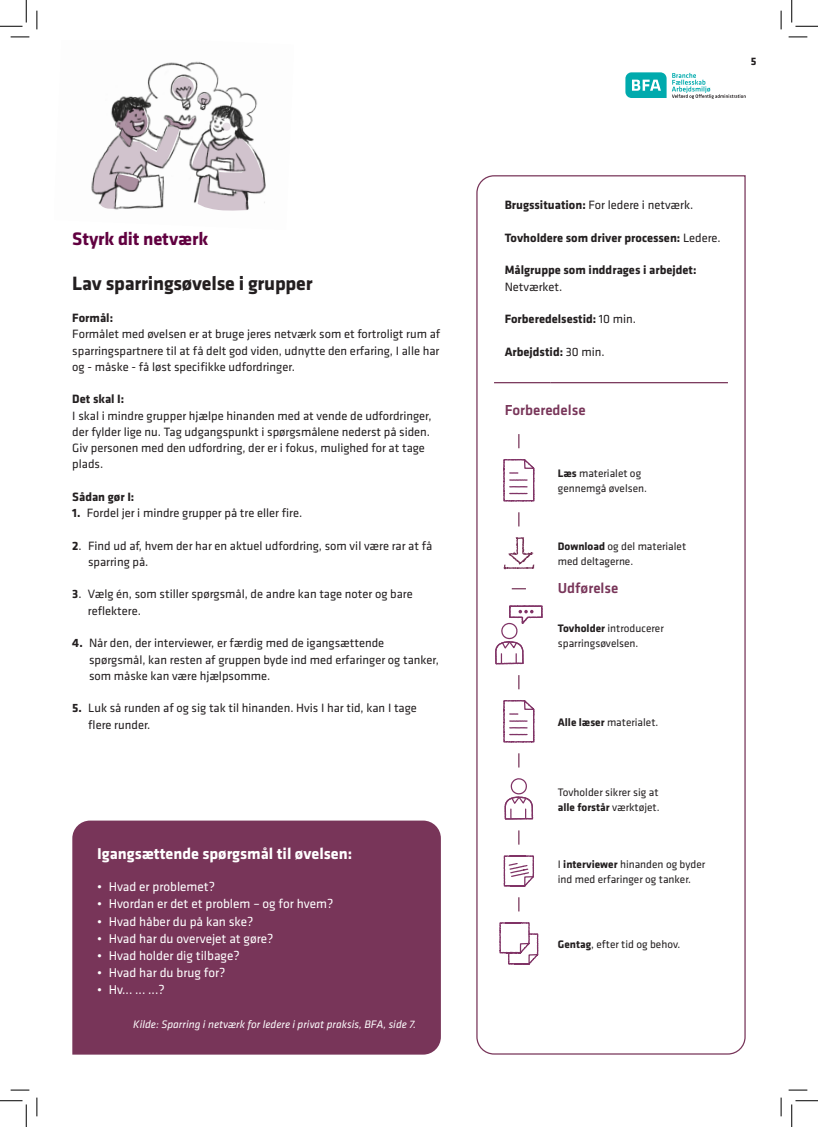
<style>
.page{position:relative;width:818px;height:1127px;background:#fff}
.page>*{position:absolute;margin:0;border:0;box-sizing:border-box;transform-origin:0 0}
.t1{font:700 20px "Klavika";letter-spacing:-.01em;color:#231f20}
.t2{font:700 18.75px "Klavika";letter-spacing:-.01em;color:#610040}
.t3{font:700 16.25px "Klavika";color:#fff}
.t4{font:500 15px "Klavika";color:#783559}
.t5{font:13.25px "Klavika";color:#fff}
.t6{font:12.5px/16.2px "Klavika";color:#231f20}
.t7{font:700 12.5px "Klavika";color:#231f20}
.t8{font:11.25px/15px "Klavika";color:#231f20}
.t9{font:italic 11.25px "Klavika";color:#fff}
.t10{font:700 11.25px "Klavika Basic";color:#231f20}
.s1{font-weight:700}
.s2{font-weight:400}
</style>
<div class="page">
<svg style="left:625px;top:72px;width:41px;height:26px"></svg>
<svg style="left:672px;top:73px;width:74px;height:26px"></svg>
<img style="left:91px;top:61px;width:175px;height:150px">
<svg style="left:476px;top:175px;width:270px;height:879px"></svg>
<div style="left:72px;top:820px;width:369px;height:234px;background:#783559"></div>
<hr style="left:494px;top:382px;width:57px;height:1px;background:#783559">
<hr style="left:551px;top:382px;width:177px;height:1px;background:#783559">
<svg style="left:518px;top:434px;width:1px;height:14px"></svg>
<svg style="left:502px;top:457px;width:34px;height:46px"></svg>
<svg style="left:483px;top:512px;width:75px;height:79px"></svg>
<svg style="left:494px;top:604px;width:50px;height:61px"></svg>
<svg style="left:518px;top:675px;width:1px;height:14px"></svg>
<svg style="left:502px;top:698px;width:34px;height:45px"></svg>
<svg style="left:518px;top:753px;width:1px;height:14px"></svg>
<svg style="left:504px;top:777px;width:30px;height:43px"></svg>
<svg style="left:518px;top:830px;width:1px;height:14px"></svg>
<svg style="left:502px;top:853px;width:33px;height:34px"></svg>
<svg style="left:518px;top:897px;width:1px;height:14px"></svg>
<svg style="left:498px;top:920px;width:41px;height:45px"></svg>
<svg style="left:11px;top:36px;width:18px;height:2px"></svg>
<svg style="left:788px;top:36px;width:19px;height:2px"></svg>
<svg style="left:11px;top:1089px;width:18px;height:1px"></svg>
<svg style="left:788px;top:1089px;width:19px;height:1px"></svg>
<svg style="left:36px;top:11px;width:2px;height:18px"></svg>
<svg style="left:36px;top:1097px;width:2px;height:18px"></svg>
<svg style="left:780px;top:11px;width:2px;height:18px"></svg>
<svg style="left:780px;top:1097px;width:2px;height:18px"></svg>
<svg style="left:0;top:0;width:27px;height:27px"></svg>
<svg style="left:0;top:1100px;width:27px;height:26px"></svg>
<svg style="left:791px;top:0;width:27px;height:27px"></svg>
<svg style="left:791px;top:1100px;width:27px;height:26px"></svg>
<h2 class="t2" style="left:72px;top:225px;width:137px">Styrk dit netværk</h2>
<h1 class="t1" style="left:72px;top:268px;width:242px">Lav sparringsøvelse i grupper</h1>
<p class="t7" style="left:72px;top:309px;width:42px">Formål:</p>
<p class="t6" style="left:72px;top:325px;width:369px;text-align:justify">Formålet med øvelsen er at bruge jeres netværk som et fortroligt rum af sparringspartnere til at få delt god viden, udnytte den erfaring, I alle har og - måske - få løst specifikke udfordringer.</p>
<p class="t7" style="left:72px;top:390px;width:54px">Det skal I:</p>
<p class="t6" style="left:72px;top:407px;width:361px">I skal i mindre grupper hjælpe hinanden med at vende de udfordringer, der fylder lige nu. Tag udgangspunkt i spørgsmålene nederst på siden.<br>Giv personen med den udfordring, der er i fokus, mulighed for at tage plads.</p>
<p class="t7" style="left:72px;top:487px;width:64px">Sådan gør I:</p>
<p class="t6" style="left:72px;top:504px;width:231px"><span class="s1">1.</span> Fordel jer i mindre grupper på tre eller fire.</p>
<p class="t6" style="left:88px;top:537px;width:346px;text-indent:-16px"><span class="s1">2</span>. Find ud af, hvem der har en aktuel udfordring, som vil være rar at få sparring på.</p>
<p class="t6" style="left:88px;top:585px;width:326px;text-indent:-16px"><span class="s1">3</span>. Vælg én, som stiller spørgsmål, de andre kan tage noter og bare reflektere.</p>
<p class="t6" style="left:89px;top:634px;width:351px;text-indent:-17px"><span class="s1">4.</span> Når den, der interviewer, er færdig med de igangsættende spørgsmål, kan resten af gruppen byde ind med erfaringer og tanker, som måske kan være hjælpsomme.</p>
<p class="t6" style="left:88px;top:699px;width:330px;text-indent:-16px"><span class="s1">5.</span> Luk så runden af og sig tak til hinanden. Hvis I har tid, kan I tage flere runder.</p>
<h3 class="t3" style="left:97px;top:841px;width:257px">Igangsættende spørgsmål til øvelsen:</h3>
<p class="t5" style="left:97px;top:878px;width:119px">• Hvad er problemet?</p>
<p class="t5" style="left:97px;top:895px;width:238px">• Hvordan er det et problem – og for hvem?</p>
<p class="t5" style="left:97px;top:912px;width:158px">• Hvad håber du på kan ske?</p>
<p class="t5" style="left:97px;top:929px;width:178px">• Hvad har du overvejet at gøre?</p>
<p class="t5" style="left:97px;top:946px;width:144px">• Hvad holder dig tilbage?</p>
<p class="t5" style="left:97px;top:963px;width:130px">• Hvad har du brug for?</p>
<p class="t5" style="left:97px;top:980px;width:69px">• Hv... ... ...?</p>
<p class="t9" style="left:133px;top:1017px;width:284px">Kilde: Sparring i netværk for ledere i privat praksis, BFA, side 7.</p>
<p class="t10" style="left:751px;top:53px;width:7px">5</p>
<p class="t6" style="left:505px;top:197px;width:190px"><span class="s1">Brugssituation:</span> For ledere i netværk.</p>
<p class="t7" style="left:505px;top:229px;width:218px">Tovholdere som driver processen: <span class="s2">Ledere.</span></p>
<p class="t7" style="left:505px;top:261px;width:193px">Målgruppe som inddrages i arbejdet:</p>
<p class="t6" style="left:505px;top:278px;width:59px">Netværket.</p>
<p class="t7" style="left:505px;top:310px;width:133px">Forberedelsestid: <span class="s2">10 min.</span></p>
<p class="t7" style="left:505px;top:342px;width:101px">Arbejdstid: <span class="s2">30 min.</span></p>
<p class="t4" style="left:505px;top:399px;width:82px">Forberedelse</p>
<p class="t8" style="left:558px;top:465px;width:91px"><span class="s1">Læs</span> materialet og gennemgå øvelsen.</p>
<p class="t8" style="left:558px;top:538px;width:130px"><span class="s1">Download</span> og del materialet med deltagerne.</p>
<p class="t4" style="left:558px;top:578px;width:62px">Udførelse</p>
<p class="t8" style="left:558px;top:620px;width:107px"><span class="s1">Tovholder</span> introducerer sparringsøvelsen.</p>
<p class="t8" style="left:558px;top:713px;width:102px"><span class="s1">Alle læser</span> materialet.</p>
<p class="t8" style="left:558px;top:783px;width:103px">Tovholder sikrer sig at <span class="s1">alle forstår</span> værktøjet.</p>
<p class="t8" style="left:558px;top:855px;width:149px">I <span class="s1">interviewer</span> hinanden og byder ind med erfaringer og tanker.</p>
<p class="t8" style="left:558px;top:935px;width:124px"><span class="s1">Gentag</span>, efter tid og behov.</p>
</div>
